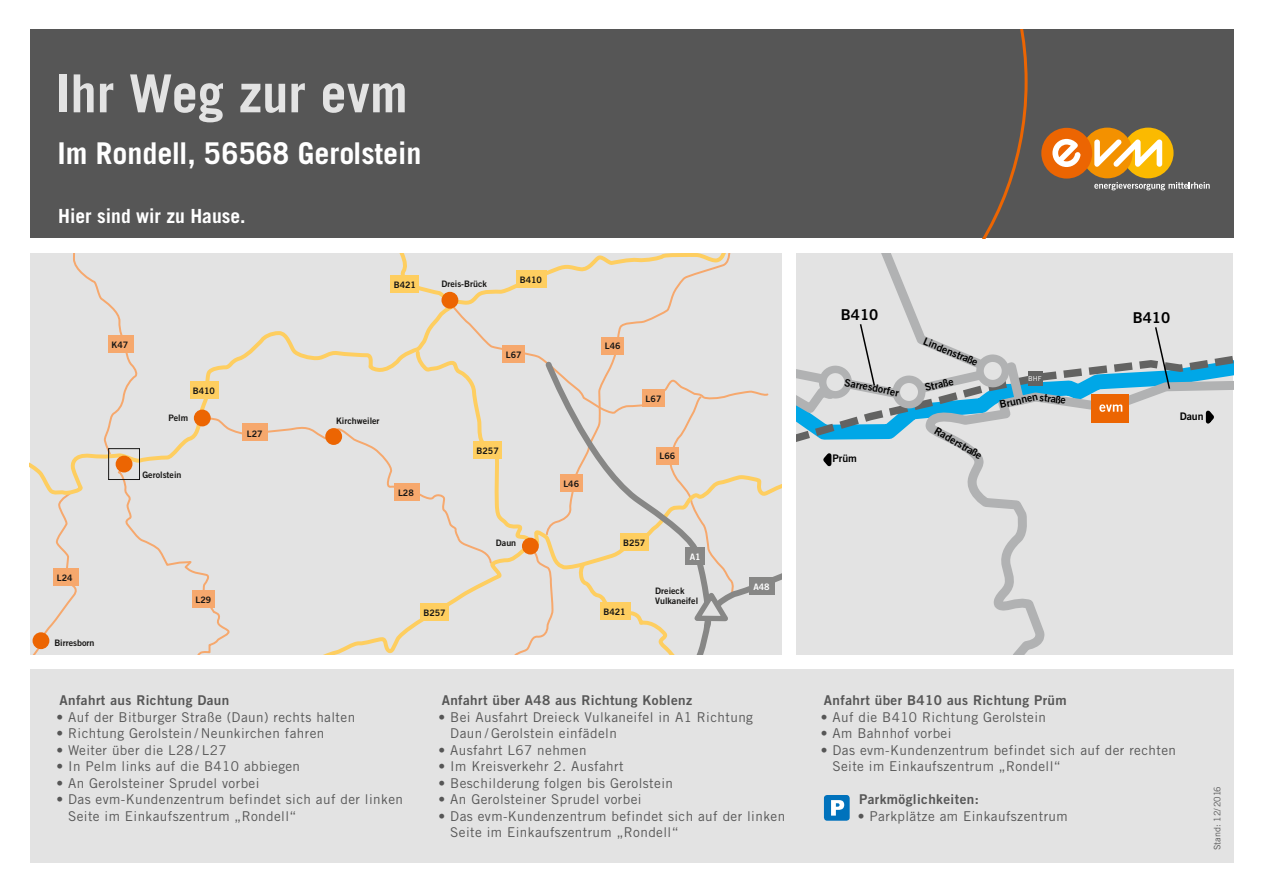
<style>
.page{position:relative;width:1263px;height:893px;background:#fff}
.page>*{position:absolute;margin:0;border:0;box-sizing:border-box;transform-origin:0 0}
.t1{font:700 52.5px "Trade Gothic LT Std";color:#e3e3e3}
.t2{font:700 30px "Trade Gothic LT Std";color:#fff}
.t3{font:700 19.5px "Trade Gothic LT Std";color:#fff}
.t4{font:15px "Trade Gothic LT Std Bd 2";color:#000}
.t5{font:13.5px/16.5px "Trade Gothic LT Std";letter-spacing:.03em;color:#565656}
.t6{font:13.5px "Trade Gothic LT Std Bd 2";letter-spacing:.03em;color:#565656}
.t7{font:10.5px "Trade Gothic LT Std Bd 2";color:#000}
.t8{font:9px "Trade Gothic LT Std";color:#565656}
.t9{font:8.85px/10.6px "Trade Gothic LT Std Bd 2";color:#181716}
.t10{font:8.85px "Trade Gothic LT Std Bd 2";color:#fff}
.t11{font:6.9px "Trade Gothic LT Std";color:#fff}
</style>
<div class="page">
<div style="left:30px;top:30px;width:1203px;height:208px;background:#565656"></div>
<div style="left:30px;top:669px;width:1203px;height:194px;background:#e3e3e3"></div>
<div style="left:796px;top:253px;width:437px;height:401px;background:#e3e3e3"></div>
<svg style="left:1048px;top:356px;width:185px;height:67px"></svg>
<svg style="left:1154px;top:327px;width:17px;height:63px"></svg>
<div style="left:1091px;top:394px;width:38px;height:28px;background:#ec6502"></div>
<svg style="left:1099px;top:404px;width:23px;height:8px"></svg>
<svg style="left:1202px;top:401px;width:16px;height:23px"></svg>
<svg style="left:796px;top:253px;width:252px;height:401px"></svg>
<div style="left:30px;top:253px;width:751px;height:401px;background:#e3e3e3"></div>
<div style="left:421px;top:603px;width:28px;height:17px;background:#fece60"></div>
<div style="left:620px;top:533px;width:28px;height:18px;background:#fece60"></div>
<div style="left:600px;top:603px;width:31px;height:17px;background:#fece60"></div>
<div style="left:474px;top:442px;width:28px;height:17px;background:#fece60"></div>
<div style="left:190px;top:382px;width:28px;height:17px;background:#fece60"></div>
<div style="left:516px;top:271px;width:31px;height:17px;background:#fece60"></div>
<div style="left:390px;top:275px;width:28px;height:17px;background:#fece60"></div>
<div style="left:685px;top:548px;width:20px;height:17px;background:#878786"></div>
<div style="left:749px;top:577px;width:25px;height:17px;background:#878786"></div>
<div style="left:53px;top:568px;width:26px;height:18px;background:#f6a86d"></div>
<div style="left:108px;top:335px;width:25px;height:17px;background:#f6a86d"></div>
<div style="left:192px;top:591px;width:22px;height:17px;background:#f6a86d"></div>
<div style="left:560px;top:475px;width:22px;height:17px;background:#f6a86d"></div>
<div style="left:601px;top:338px;width:23px;height:17px;background:#f6a86d"></div>
<div style="left:502px;top:345px;width:23px;height:18px;background:#f6a86d"></div>
<div style="left:242px;top:424px;width:26px;height:17px;background:#f6a86d"></div>
<div style="left:394px;top:483px;width:26px;height:17px;background:#f6a86d"></div>
<div style="left:642px;top:390px;width:23px;height:17px;background:#f6a86d"></div>
<div style="left:656px;top:447px;width:22px;height:17px;background:#f6a86d"></div>
<div style="left:108px;top:448px;width:32px;height:32px;border:1px solid #181716"></div>
<div style="left:116px;top:456px;width:16px;height:16px;background:#ec6502;border-radius:50%"></div>
<div style="left:194px;top:410px;width:17px;height:16px;background:#ec6502;border-radius:50%"></div>
<div style="left:33px;top:632px;width:16px;height:17px;background:#ec6502;border-radius:50%"></div>
<div style="left:325px;top:428px;width:17px;height:17px;background:#ec6502;border-radius:50%"></div>
<div style="left:441px;top:292px;width:17px;height:17px;background:#ec6502;border-radius:50%"></div>
<div style="left:522px;top:538px;width:17px;height:16px;background:#ec6502;border-radius:50%"></div>
<div style="left:824px;top:795px;width:26px;height:26px;background:#0072bc;border-radius:3px"></div>
<svg style="left:831px;top:800px;width:13px;height:16px"></svg>
<svg style="left:982px;top:30px;width:45px;height:208px"></svg>
<svg style="left:1094px;top:182px;width:116px;height:8px"></svg>
<div style="left:1123px;top:128px;width:50px;height:50px;background:#fbba00;border-radius:50%"></div>
<div style="left:1082px;top:128px;width:51px;height:50px;background:#f39100;border-radius:50%"></div>
<div style="left:1041px;top:128px;width:51px;height:51px;background:#ec6502;border-radius:50%"></div>
<svg style="left:1052px;top:139px;width:28px;height:28px"></svg>
<svg style="left:1094px;top:139px;width:68px;height:28px"></svg>
<h1 class="t1" style="left:56px;top:61px;width:353px">Ihr Weg zur evm</h1>
<h2 class="t2" style="left:58px;top:135px;width:365px">Im Rondell, 56568 Gerolstein</h2>
<h3 class="t3" style="left:58px;top:204px;width:189px">Hier sind wir zu Hause.</h3>
<p class="t9" style="left:394px;top:279px;width:24px">B421</p>
<p class="t9" style="left:441px;top:279px;width:47px">Dreis-Brück</p>
<p class="t9" style="left:520px;top:275px;width:24px">B410</p>
<p class="t9" style="left:112px;top:339px;width:18px">K47</p>
<p class="t9" style="left:193px;top:386px;width:24px">B410</p>
<p class="t9" style="left:168px;top:413px;width:21px">Pelm</p>
<p class="t9" style="left:336px;top:416px;width:45px">Kirchweiler</p>
<p class="t9" style="left:142px;top:469px;width:41px">Gerolstein</p>
<p class="t9" style="left:247px;top:428px;width:17px">L27</p>
<p class="t9" style="left:398px;top:487px;width:17px">L28</p>
<p class="t9" style="left:57px;top:572px;width:17px">L24</p>
<p class="t9" style="left:54px;top:637px;width:42px">Birresborn</p>
<p class="t9" style="left:195px;top:595px;width:17px">L29</p>
<p class="t9" style="left:423px;top:607px;width:24px">B257</p>
<p class="t9" style="left:506px;top:349px;width:17px">L67</p>
<p class="t9" style="left:476px;top:446px;width:24px">B257</p>
<p class="t9" style="left:496px;top:537px;width:22px">Daun</p>
<p class="t9" style="left:563px;top:479px;width:17px">L46</p>
<p class="t9" style="left:605px;top:341px;width:17px">L46</p>
<p class="t9" style="left:646px;top:394px;width:17px">L67</p>
<p class="t9" style="left:659px;top:450px;width:17px">L66</p>
<p class="t9" style="left:623px;top:537px;width:24px">B257</p>
<p class="t10" style="left:690px;top:552px;width:12px">A1</p>
<p class="t9" style="left:603px;top:607px;width:24px">B421</p>
<p class="t9" style="left:655px;top:585px;width:44px">Dreieck<br>Vulkaneifel</p>
<p class="t10" style="left:753px;top:581px;width:18px">A48</p>
<p class="t6" style="left:59px;top:692px;width:171px">Anfahrt aus Richtung Daun</p>
<p class="t5" style="left:56px;top:708px;width:300px">• Auf der Bitburger Straße (Daun) rechts halten</p>
<p class="t5" style="left:56px;top:725px;width:269px">• Richtung Gerolstein / Neunkirchen fahren</p>
<p class="t5" style="left:56px;top:741px;width:172px">• Weiter über die L28 / L27</p>
<p class="t5" style="left:56px;top:758px;width:245px">• In Pelm links auf die B410 abbiegen</p>
<p class="t5" style="left:56px;top:774px;width:205px">• An Gerolsteiner Sprudel vorbei</p>
<p class="t5" style="left:68px;top:791px;width:336px;text-indent:-12px">• Das evm-Kundenzentrum befindet sich auf der linken<br>Seite im Einkaufszentrum „Rondell“</p>
<p class="t9" style="left:171px;top:730px;width:21px">Salm</p>
<p class="t6" style="left:442px;top:692px;width:252px">Anfahrt über A48 aus Richtung Koblenz</p>
<p class="t5" style="left:450px;top:708px;width:304px;text-indent:-12px">• Bei Ausfahrt Dreieck Vulkaneifel in A1 Richtung<br>Daun / Gerolstein einfädeln</p>
<p class="t5" style="left:439px;top:741px;width:149px">• Ausfahrt L67 nehmen</p>
<p class="t5" style="left:439px;top:758px;width:186px">• Im Kreisverkehr 2. Ausfahrt</p>
<p class="t5" style="left:439px;top:774px;width:236px">• Beschilderung folgen bis Gerolstein</p>
<p class="t5" style="left:439px;top:791px;width:205px">• An Gerolsteiner Sprudel vorbei</p>
<p class="t5" style="left:450px;top:807px;width:336px;text-indent:-12px">• Das evm-Kundenzentrum befindet sich auf der linken<br>Seite im Einkaufszentrum „Rondell“</p>
<p class="t4" style="left:841px;top:305px;width:39px">B410</p>
<p class="t4" style="left:1133px;top:309px;width:39px">B410</p>
<p class="t7" style="left:926px;top:334px;width:59px;rotate:23deg">Lindenstraße</p>
<p class="t7" style="left:846px;top:376px;width:57px;rotate:11deg">Sarresdorfer</p>
<p class="t7" style="left:923px;top:381px;width:31px;rotate:-13deg">Straße</p>
<p class="t7" style="left:832px;top:452px;width:26px">Prüm</p>
<p class="t7" style="left:939px;top:424px;width:55px;rotate:30deg">Raderstraße</p>
<p class="t11" style="left:1028px;top:374px;width:15px">BHF</p>
<p class="t7" style="left:998px;top:398px;width:41px;rotate:-12deg">Brunnen</p>
<p class="t7" style="left:1040px;top:390px;width:28px;rotate:8deg">straße</p>
<p class="t7" style="left:1180px;top:410px;width:25px">Daun</p>
<p class="t6" style="left:824px;top:692px;width:244px">Anfahrt über B410 aus Richtung Prüm</p>
<p class="t5" style="left:821px;top:708px;width:227px">• Auf die B410 Richtung Gerolstein</p>
<p class="t5" style="left:821px;top:725px;width:132px">• Am Bahnhof vorbei</p>
<p class="t5" style="left:832px;top:741px;width:345px;text-indent:-12px">• Das evm-Kundenzentrum befindet sich auf der rechten<br>Seite im Einkaufszentrum „Rondell“</p>
<p class="t6" style="left:859px;top:791px;width:121px">Parkmöglichkeiten:</p>
<p class="t5" style="left:858px;top:807px;width:211px">• Parkplätze am Einkaufszentrum</p>
<p class="t8" style="left:1212px;top:850px;width:65px;rotate:-90deg">Stand: 12/2016</p>
</div>
